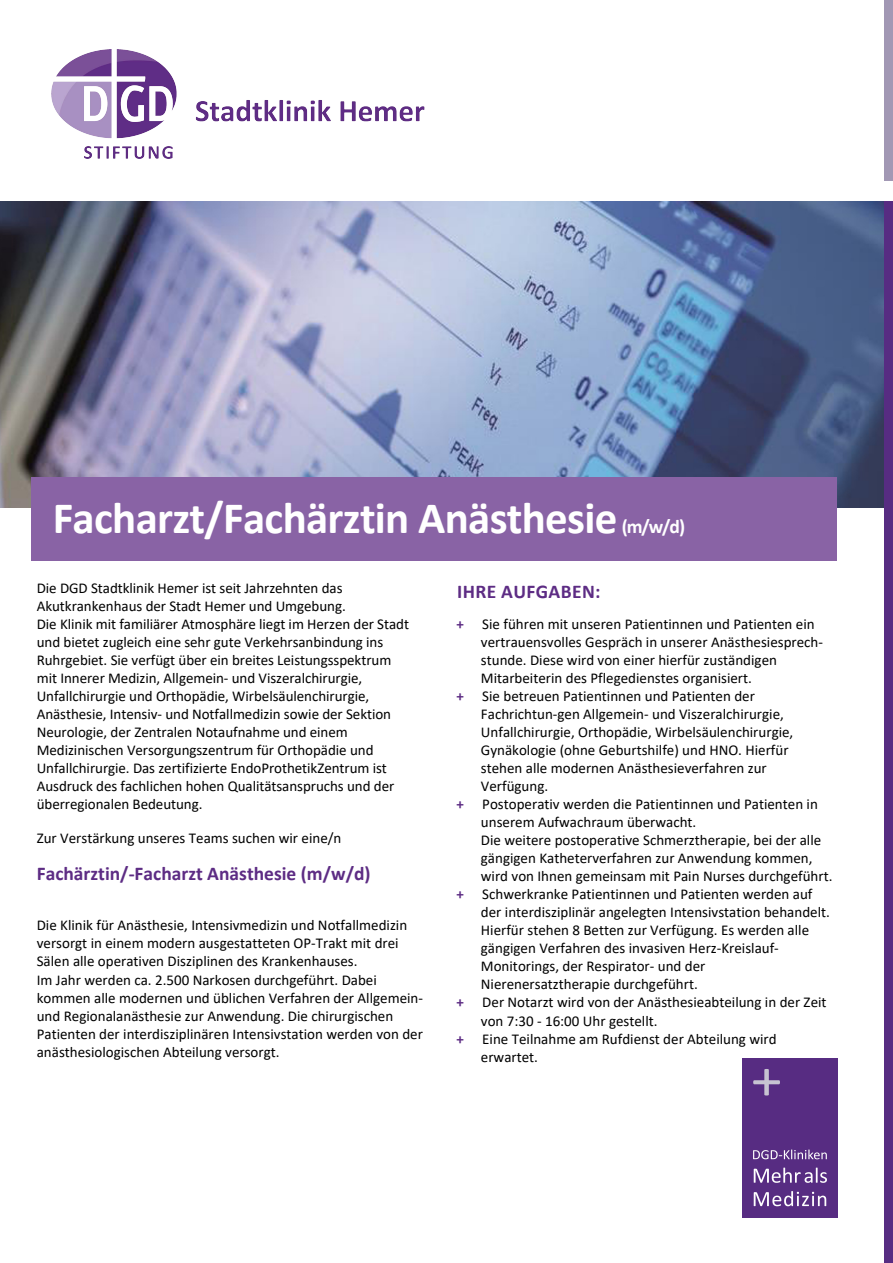
<style>
.page{position:relative;width:893px;height:1263px;background:#fff}
.page>*{position:absolute;margin:0;border:0;box-sizing:border-box;transform-origin:0 0}
.t1{font:700 45px "Calibri";letter-spacing:-.015em;color:#fff}
.t2{font:700 19.5px "Calibri";color:#5d2c84}
.t3{font:700 19.5px "Calibri";letter-spacing:.02em;color:#5d2c84}
.t4{font:700 19.5px "Calibri";color:#fff}
.t5{font:15px/18px "Calibri";color:#000}
.s1{font-weight:700;color:#5d2c84}
</style>
<div class="page">
<img style="left:0;top:201px;width:893px;height:307px">
<div style="left:884px;top:202px;width:9px;height:1061px;background:#572c82"></div>
<div style="left:884px;top:0;width:9px;height:181px;background:#a298b4"></div>
<div style="left:31px;top:477px;width:805px;height:84px;background:#8963a5"></div>
<div style="left:742px;top:1058px;width:96px;height:159px;background:#572c82"></div>
<svg style="left:753px;top:1069px;width:27px;height:26px"></svg>
<svg style="left:754px;top:1191px;width:72px;height:15px"></svg>
<svg style="left:754px;top:1167px;width:73px;height:16px"></svg>
<svg style="left:753px;top:1149px;width:74px;height:10px"></svg>
<img style="left:51px;top:49px;width:374px;height:110px">
<h1 class="t1" style="left:53px;top:487px;width:566px">Facharzt/Fachärztin Anästhesie</h1>
<h2 class="t4" style="left:622px;top:514px;width:65px">(m/w/d)</h2>
<p class="t5" style="left:37px;top:578px;width:374px">Die DGD Stadtklinik Hemer ist seit Jahrzehnten das Akutkrankenhaus der Stadt Hemer und Umgebung.<br>Die Klinik mit familiärer Atmosphäre liegt im Herzen der Stadt und bietet zugleich eine sehr gute Verkehrsanbindung ins Ruhrgebiet. Sie verfügt über ein breites Leistungsspektrum mit Innerer Medizin, Allgemein- und Viszeralchirurgie, Unfallchirurgie und Orthopädie, Wirbelsäulenchirurgie, Anästhesie, Intensiv- und Notfallmedizin sowie der Sektion Neurologie, der Zentralen Notaufnahme und einem Medizinischen Versorgungszentrum für Orthopädie und Unfallchirurgie. Das zertifizierte EndoProthetikZentrum ist Ausdruck des fachlichen hohen Qualitätsanspruchs und der überregionalen Bedeutung.</p>
<p class="t5" style="left:37px;top:828px;width:306px">Zur Verstärkung unseres Teams suchen wir eine/n</p>
<h2 class="t2" style="left:37px;top:860px;width:335px">Fachärztin/-Facharzt Anästhesie (m/w/d)</h2>
<p class="t5" style="left:37px;top:916px;width:388px">Die Klinik für Anästhesie, Intensivmedizin und Notfallmedizin versorgt in einem modern ausgestatteten OP-Trakt mit drei Sälen alle operativen Disziplinen des Krankenhauses.<br>Im Jahr werden ca. 2.500 Narkosen durchgeführt. Dabei kommen alle modernen und üblichen Verfahren der Allgemein&shy;und Regionalanästhesie zur Anwendung. Die chirurgischen Patienten der interdisziplinären Intensivstation werden von der anästhesiologischen Abteilung versorgt.</p>
<h2 class="t3" style="left:457px;top:577px;width:145px">IHRE AUFGABEN:</h2>
<p class="t5" style="left:456px;top:615px;width:360px"><span class="s1">+</span> Sie führen mit unseren Patientinnen und Patienten ein</p>
<p class="t5" style="left:481px;top:633px;width:344px">vertrauensvolles Gespräch in unserer Anästhesiesprech-</p>
<p class="t5" style="left:481px;top:651px;width:298px">stunde. Diese wird von einer hierfür zuständigen</p>
<p class="t5" style="left:481px;top:669px;width:273px">Mitarbeiterin des Pflegedienstes organisiert.</p>
<p class="t5" style="left:456px;top:687px;width:300px"><span class="s1">+</span> Sie betreuen Patientinnen und Patienten der</p>
<p class="t5" style="left:481px;top:705px;width:304px">Fachrichtun-gen Allgemein- und Viszeralchirurgie,</p>
<p class="t5" style="left:481px;top:723px;width:314px">Unfallchirurgie, Orthopädie, Wirbelsäulenchirurgie,</p>
<p class="t5" style="left:481px;top:741px;width:309px">Gynäkologie (ohne Geburtshilfe) und HNO. Hierfür</p>
<p class="t5" style="left:481px;top:759px;width:287px">stehen alle modernen Anästhesieverfahren zur</p>
<p class="t5" style="left:481px;top:777px;width:69px">Verfügung.</p>
<p class="t5" style="left:456px;top:795px;width:363px"><span class="s1">+</span> Postoperativ werden die Patientinnen und Patienten in</p>
<p class="t5" style="left:481px;top:813px;width:217px">unserem Aufwachraum überwacht.</p>
<p class="t5" style="left:481px;top:831px;width:342px">Die weitere postoperative Schmerztherapie, bei der alle</p>
<p class="t5" style="left:481px;top:849px;width:333px">gängigen Katheterverfahren zur Anwendung kommen,</p>
<p class="t5" style="left:481px;top:867px;width:353px">wird von Ihnen gemeinsam mit Pain Nurses durchgeführt.</p>
<p class="t5" style="left:456px;top:885px;width:358px"><span class="s1">+</span> Schwerkranke Patientinnen und Patienten werden auf</p>
<p class="t5" style="left:481px;top:903px;width:350px">der interdisziplinär angelegten Intensivstation behandelt.</p>
<p class="t5" style="left:481px;top:921px;width:330px">Hierfür stehen 8 Betten zur Verfügung. Es werden alle</p>
<p class="t5" style="left:481px;top:939px;width:299px">gängigen Verfahren des invasiven Herz-Kreislauf-</p>
<p class="t5" style="left:481px;top:957px;width:226px">Monitorings, der Respirator- und der</p>
<p class="t5" style="left:481px;top:975px;width:218px">Nierenersatztherapie durchgeführt.</p>
<p class="t5" style="left:456px;top:993px;width:372px"><span class="s1">+</span> Der Notarzt wird von der Anästhesieabteilung in der Zeit</p>
<p class="t5" style="left:481px;top:1011px;width:178px">von 7:30 - 16:00 Uhr gestellt.</p>
<p class="t5" style="left:456px;top:1029px;width:322px"><span class="s1">+</span> Eine Teilnahme am Rufdienst der Abteilung wird</p>
<p class="t5" style="left:481px;top:1047px;width:59px">erwartet.</p>
</div>
